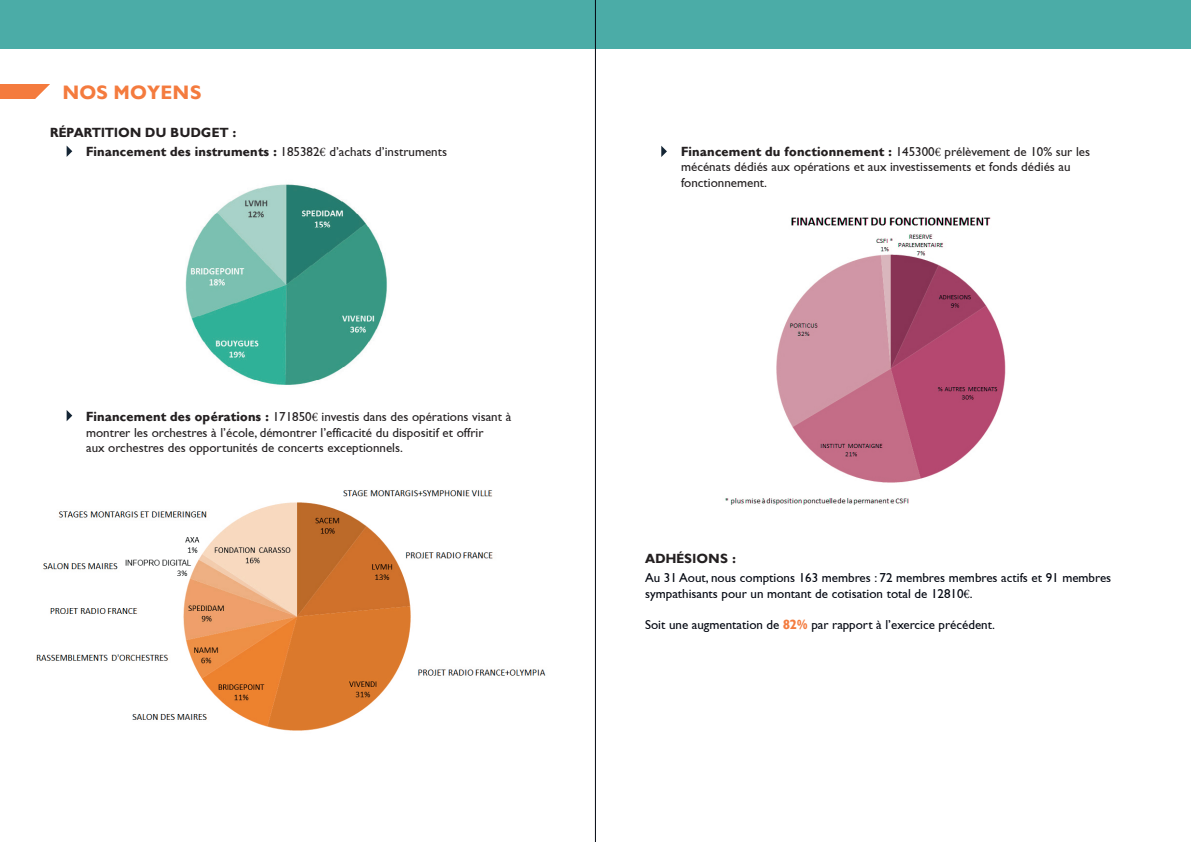
<style>
.page{position:relative;width:1191px;height:842px;background:#fff}
.page>*{position:absolute;margin:0;border:0;box-sizing:border-box;transform-origin:0 0}
.t1{font:700 19px "Gill Sans BQ";letter-spacing:.02em;color:#f47b3e}
.t2{font:13px/15.6px "Gill Sans";color:#231f20}
.t3{font:13px/15.6px "Gill Sans";color:#020610}
.t4{font:700 13px "Gill Sans BQ";color:#231f20}
.s1{font-family:"Gill Sans BQ";font-weight:700}
.s2{font-family:"Minion Pro"}
.s3{font-family:"Gill Sans";font-weight:400}
.s4{font-family:"Minion Pro";font-weight:400}
.s5{font-family:"Gill Sans BQ";font-weight:700;color:#f47b3e}
</style>
<div class="page">
<div style="left:0;top:0;width:595px;height:48px;background:#4baca7"></div>
<img style="left:185px;top:184px;width:202px;height:201px">
<img style="left:36px;top:490px;width:510px;height:241px">
<div style="left:0;top:84px;width:50px;height:14px;background:#f47b3e"></div>
<svg style="left:35px;top:84px;width:15px;height:15px"></svg>
<svg style="left:67px;top:146px;width:5px;height:11px"></svg>
<svg style="left:67px;top:410px;width:5px;height:11px"></svg>
<svg style="left:661px;top:146px;width:6px;height:11px"></svg>
<div style="left:595px;top:0;width:596px;height:48px;background:#4baca7"></div>
<img style="left:725px;top:217px;width:281px;height:288px">
<hr style="left:595px;top:0;width:1px;height:842px;background:#020610">
<h1 class="t1" style="left:63px;top:82px;width:140px">NOS MOYENS</h1>
<p class="t4" style="left:50px;top:125px;width:188px">RÉPARTITION DU BUDGET :</p>
<p class="t2" style="left:86px;top:144px;width:362px"><span class="s1">Financement des instruments :</span> 185382<span class="s2">€</span> d’achats d’instruments</p>
<p class="t2" style="left:86px;top:409px;width:426px"><span class="s1">Financement des opérations :</span> 171850<span class="s2">€</span> investis dans des opérations visant à montrer les orchestres à l’école, démontrer l’efficacité du dispositif et offrir<br>aux orchestres des opportunités de concerts exceptionnels.</p>
<p class="t4" style="left:681px;top:143px;width:410px">Financement du fonctionnement : <span class="s3">145300</span><span class="s4">€</span> <span class="s3">prélèvement de 10% sur les</span></p>
<p class="t2" style="left:681px;top:159px;width:391px">mécénats dédiés aux opérations et aux investissements et fonds dédiés au fonctionnement.</p>
<p class="t4" style="left:645px;top:551px;width:92px">ADHÉSIONS :</p>
<p class="t3" style="left:645px;top:570px;width:467px">Au 31 Aout, nous comptions 163 membres : 72 membres membres actifs et 91 membres sympathisants pour un montant de cotisation total de 12810<span class="s2">€</span>.</p>
<p class="t3" style="left:645px;top:617px;width:351px">Soit une augmentation de <span class="s5">82%</span> par rapport à l’exercice précédent.</p>
</div>
